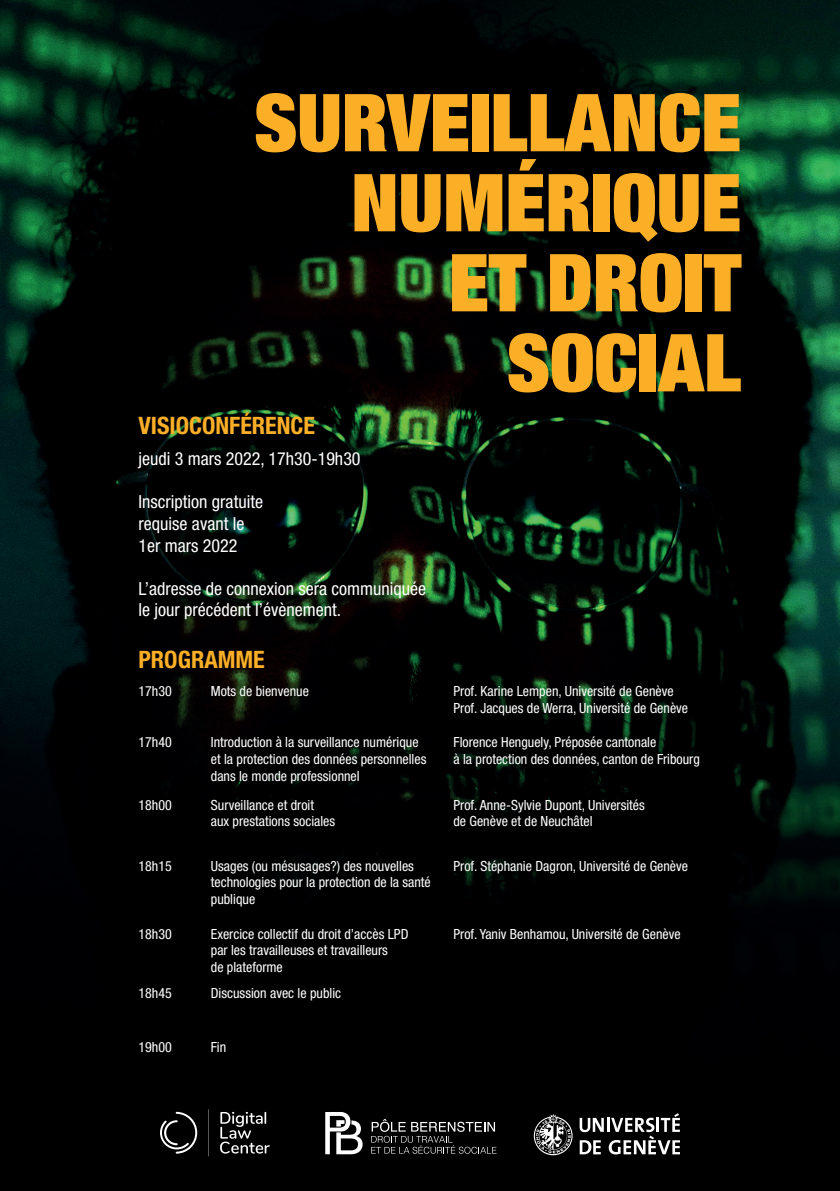
<style>
.page{position:relative;width:840px;height:1191px;background:#fff}
.page>*{position:absolute;margin:0;border:0;box-sizing:border-box;transform-origin:0 0}
.t1{font:900 condensed 80px/80px "Helvetica Neue LT Std";color:#fbaf27;text-align:right}
.t2{font:700 condensed 24px "Helvetica Neue LT Std";color:#fbaf27}
.t3{font:condensed 18px/21.6px "Helvetica Neue LT Std";color:#fff}
.t4{font:condensed 14px/16.8px "Helvetica Neue LT Std";color:#fff}
</style>
<div class="page">
<img style="left:0;top:0;width:839px;height:1191px">
<svg style="left:208px;top:1109px;width:1px;height:47px"></svg>
<svg style="left:220px;top:1111px;width:49px;height:42px;background:#3b3b3c"></svg>
<svg style="left:160px;top:1111px;width:37px;height:42px;background:#313131"></svg>
<svg style="left:371px;top:1119px;width:125px;height:34px;background:#2a2a2b"></svg>
<svg style="left:325px;top:1112px;width:37px;height:42px"></svg>
<svg style="left:533px;top:1113px;width:39px;height:42px;background:#575757"></svg>
<svg style="left:579px;top:1113px;width:100px;height:41px"></svg>
<h1 class="t1" style="left:254px;top:81px;width:488px">SURVEILLANCE<br>NUMÉRIQUE<br>ET DROIT<br>SOCIAL</h1>
<h2 class="t2" style="left:138px;top:410px;width:178px">VISIOCONFÉRENCE</h2>
<p class="t3" style="left:138px;top:448px;width:223px">jeudi 3 mars 2022, 17h30-19h30</p>
<p class="t3" style="left:138px;top:491px;width:126px">Inscription gratuite requise avant le<br>1er mars 2022</p>
<p class="t3" style="left:138px;top:577px;width:289px">L’adresse de connexion sera communiquée le jour précédent l’évènement.</p>
<h2 class="t2" style="left:138px;top:644px;width:128px">PROGRAMME</h2>
<p class="t4" style="left:138px;top:683px;width:35px">17h30</p>
<p class="t4" style="left:211px;top:683px;width:99px">Mots de bienvenue</p>
<p class="t4" style="left:453px;top:683px;width:236px">Prof. Karine Lempen, Université de Genève<br>Prof. Jacques de Werra, Université de Genève</p>
<p class="t4" style="left:138px;top:734px;width:35px">17h40</p>
<p class="t4" style="left:211px;top:734px;width:217px">Introduction à la surveillance numérique et la protection des données personnelles dans le monde professionnel</p>
<p class="t4" style="left:453px;top:734px;width:248px">Florence Henguely, Préposée cantonale<br>à la protection des données, canton de Fribourg</p>
<p class="t4" style="left:138px;top:796px;width:35px">18h00</p>
<p class="t4" style="left:211px;top:796px;width:126px">Surveillance et droit aux prestations sociales</p>
<p class="t4" style="left:453px;top:796px;width:193px">Prof. Anne-Sylvie Dupont, Universités de Genève et de Neuchâtel</p>
<p class="t4" style="left:138px;top:857px;width:35px">18h15</p>
<p class="t4" style="left:211px;top:857px;width:221px">Usages (ou mésusages?) des nouvelles technologies pour la protection de la santé publique</p>
<p class="t4" style="left:453px;top:857px;width:236px">Prof. Stéphanie Dagron, Université de Genève</p>
<p class="t4" style="left:138px;top:925px;width:35px">18h30</p>
<p class="t4" style="left:211px;top:925px;width:199px">Exercice collectif du droit d’accès LPD par les travailleuses et travailleurs<br>de plateforme</p>
<p class="t4" style="left:453px;top:925px;width:228px">Prof. Yaniv Benhamou, Université de Genève</p>
<p class="t4" style="left:138px;top:984px;width:35px">18h45</p>
<p class="t4" style="left:211px;top:984px;width:132px">Discussion avec le public</p>
<p class="t4" style="left:138px;top:1038px;width:35px">19h00</p>
<p class="t4" style="left:211px;top:1038px;width:17px">Fin</p>
</div>
